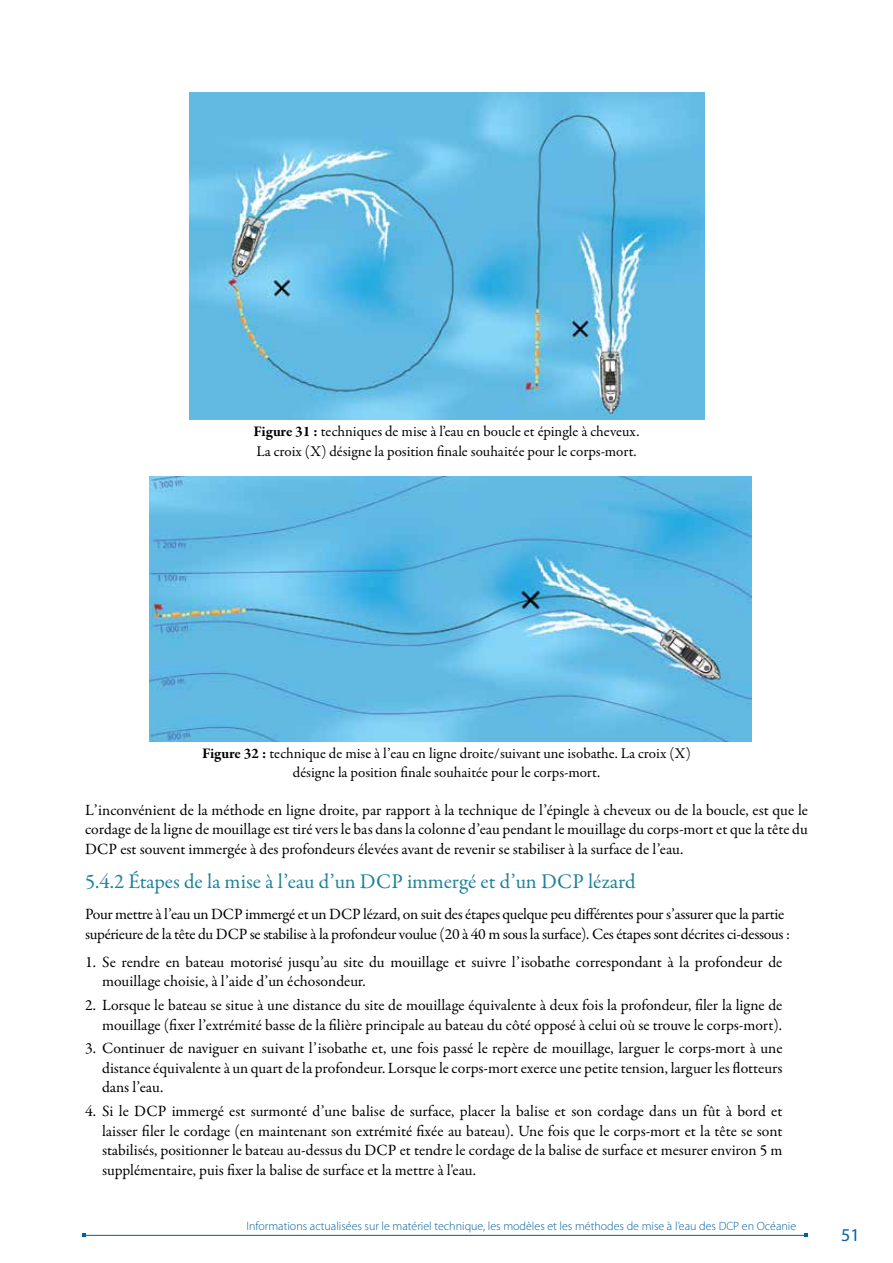
<style>
.page{position:relative;width:893px;height:1263px;background:#fff}
.page>*{position:absolute;margin:0;border:0;box-sizing:border-box;transform-origin:0 0}
.t1{font:21px "Garamond Premr Pro";color:#1f829a}
.t2{font:18px "Myriad Pro";color:#00609f}
.t3{font:15.75px/19.5px "Garamond Premr Pro";letter-spacing:-.005em;color:#000;text-align:justify}
.t4{font:15px/19.5px "Garamond Premr Pro";color:#000}
.t5{font:300 12px "Myriad Pro";color:#00609f}
.s1{font-weight:700}
</style>
<div class="page">
<hr style="left:84px;top:1235px;width:722px;height:1px;background:#00609f">
<img style="left:150px;top:477px;width:601px;height:264px">
<img style="left:189px;top:92px;width:515px;height:328px">
<p class="t4" style="left:254px;top:422px;width:387px"><span class="s1">Figure 31 :</span> techniques de mise à l’eau en boucle et épingle à cheveux.<br>La croix (X) désigne la position finale souhaitée pour le corps-mort.</p>
<p class="t4" style="left:202px;top:744px;width:490px;text-align:center"><span class="s1">Figure 32 :</span> technique de mise à l’eau en ligne droite/suivant une isobathe. La croix (X) désigne la position finale souhaitée pour le corps-mort.</p>
<p class="t3" style="left:85px;top:800px;width:724px">L’inconvénient de la méthode en ligne droite, par rapport à la technique de l’épingle à cheveux ou de la boucle, est que le cordage de la ligne de mouillage est tiré vers le bas dans la colonne d’eau pendant le mouillage du corps-mort et que la tête du DCP est souvent immergée à des profondeurs élevées avant de revenir se stabiliser à la surface de l’eau.</p>
<h1 class="t1" style="left:85px;top:868px;width:552px">5.4.2 Étapes de la mise à l’eau d’un DCP immergé et d’un DCP lézard</h1>
<p class="t3" style="left:85px;top:905px;width:706px">Pour mettre à l’eau un DCP immergé et un DCP lézard, on suit des étapes quelque peu différentes pour s’assurer que la partie supérieure de la tête du DCP se stabilise à la profondeur voulue (20 à 40 m sous la surface). Ces étapes sont décrites ci-dessous :</p>
<p class="t3" style="left:102px;top:952px;width:682px;text-indent:-17px">1. Se rendre en bateau motorisé jusqu’au site du mouillage et suivre l’isobathe correspondant à la profondeur de mouillage choisie, à l’aide d’un échosondeur.</p>
<p class="t3" style="left:85px;top:996px;width:699px;text-align:right">2. Lorsque le bateau se situe à une distance du site de mouillage équivalente à deux fois la profondeur, filer la ligne de mouillage (fixer l’extrémité basse de la filière principale au bateau du côté opposé à celui où se trouve le corps-mort).</p>
<p class="t3" style="left:102px;top:1039px;width:682px;text-indent:-17px">3. Continuer de naviguer en suivant l’isobathe et, une fois passé le repère de mouillage, larguer le corps-mort à une distance équivalente à un quart de la profondeur. Lorsque le corps-mort exerce une petite tension, larguer les flotteurs dans l’eau.</p>
<p class="t3" style="left:102px;top:1102px;width:682px;text-indent:-17px">4. Si le DCP immergé est surmonté d’une balise de surface, placer la balise et son cordage dans un fût à bord et laisser filer le cordage (en maintenant son extrémité fixée au bateau). Une fois que le corps-mort et la tête se sont stabilisés, positionner le bateau au-dessus du DCP et tendre le cordage de la balise de surface et mesurer environ 5 m supplémentaire, puis fixer la balise de surface et la mettre à l'eau.</p>
<p class="t5" style="left:246px;top:1219px;width:551px">Informations actualisées sur le matériel technique, les modèles et les méthodes de mise à l’eau des DCP en Océanie</p>
<p class="t2" style="left:841px;top:1223px;width:20px">51</p>
</div>
